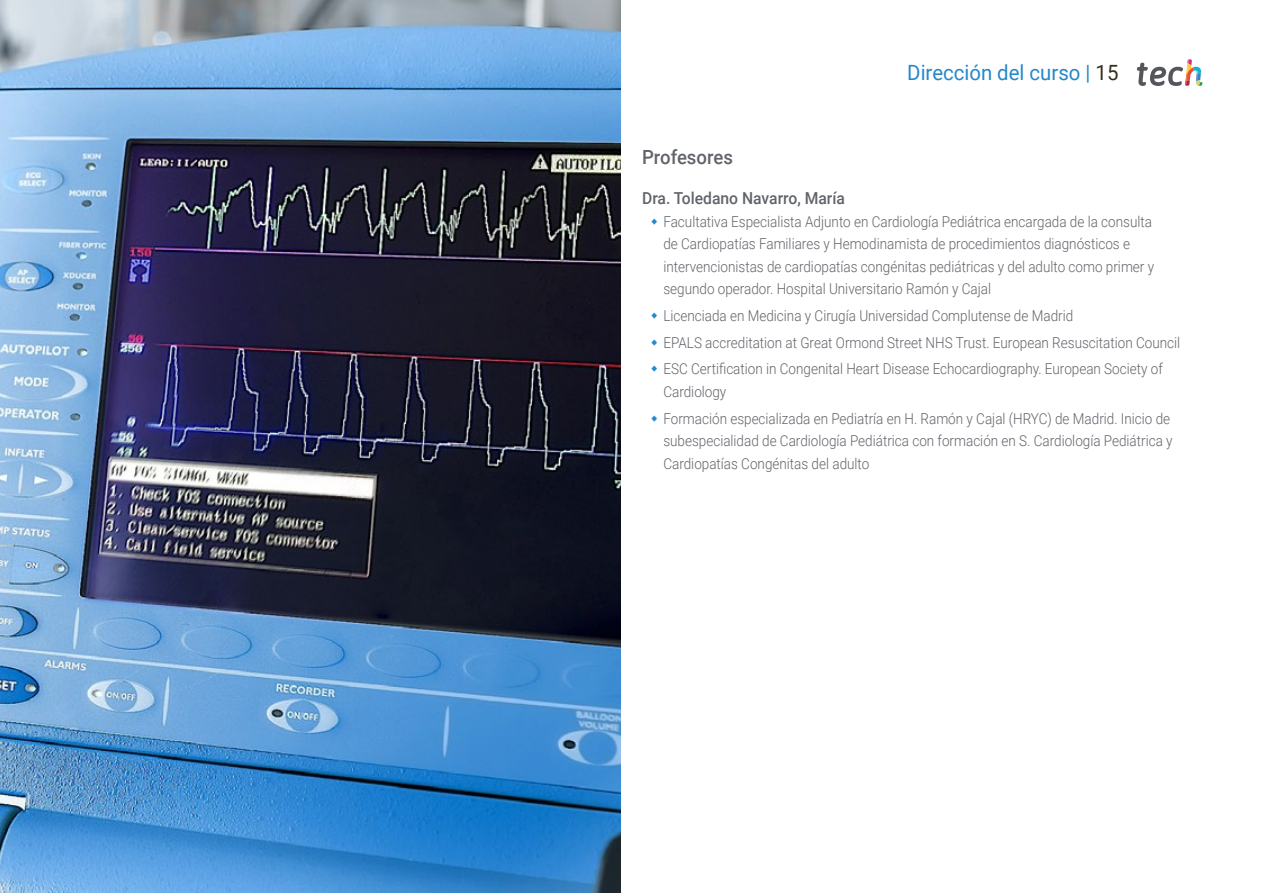
<style>
.page{position:relative;width:1263px;height:893px;background:#fff}
.page>*{position:absolute;margin:0;border:0;box-sizing:border-box;transform-origin:0 0}
.t1{font:21px "Roboto";color:#2488c9}
.t2{font:500 19.5px "Roboto";color:#61646a;scale:.95 1}
.t3{font:500 16.5px "Roboto";color:#61646a;scale:.95 1}
.t4{font:300 15px/22.5px "Roboto";color:#61646a;scale:.9 1}
.s1{color:#312e20}
</style>
<div class="page">
<img style="left:0;top:0;width:621px;height:893px">
<svg style="left:1137px;top:59px;width:65px;height:27px"></svg>
<h1 class="t1" style="left:907px;top:57px;width:213px">Dirección del curso | <span class="s1">15</span></h1>
<h2 class="t2" style="left:642px;top:143px;width:97px">Profesores</h2>
<p class="t3" style="left:642px;top:187px;width:215px">Dra. Toledano Navarro, María</p>
<p class="t4" style="left:663px;top:209px;width:547px">Facultativa Especialista Adjunto en Cardiología Pediátrica encargada de la consulta de Cardiopatías Familiares y Hemodinamista de procedimientos diagnósticos e intervencionistas de cardiopatías congénitas pediátricas y del adulto como primer y segundo operador. Hospital Universitario Ramón y Cajal</p>
<p class="t4" style="left:663px;top:302px;width:576px;line-height:26.7px">Licenciada en Medicina y Cirugía Universidad Complutense de Madrid<br>EPALS accreditation at Great Ormond Street NHS Trust. European Resuscitation Council<br>ESC Certification in Congenital Heart Disease Echocardiography. European Society of</p>
<p class="t4" style="left:663px;top:378px;width:565px;line-height:26.7px">Cardiology<br>Formación especializada en Pediatría en H. Ramón y Cajal (HRYC) de Madrid. Inicio de</p>
<p class="t4" style="left:663px;top:429px;width:567px">subespecialidad de Cardiología Pediátrica con formación en S. Cardiología Pediátrica y<br>Cardiopatías Congénitas del adulto</p>
</div>
